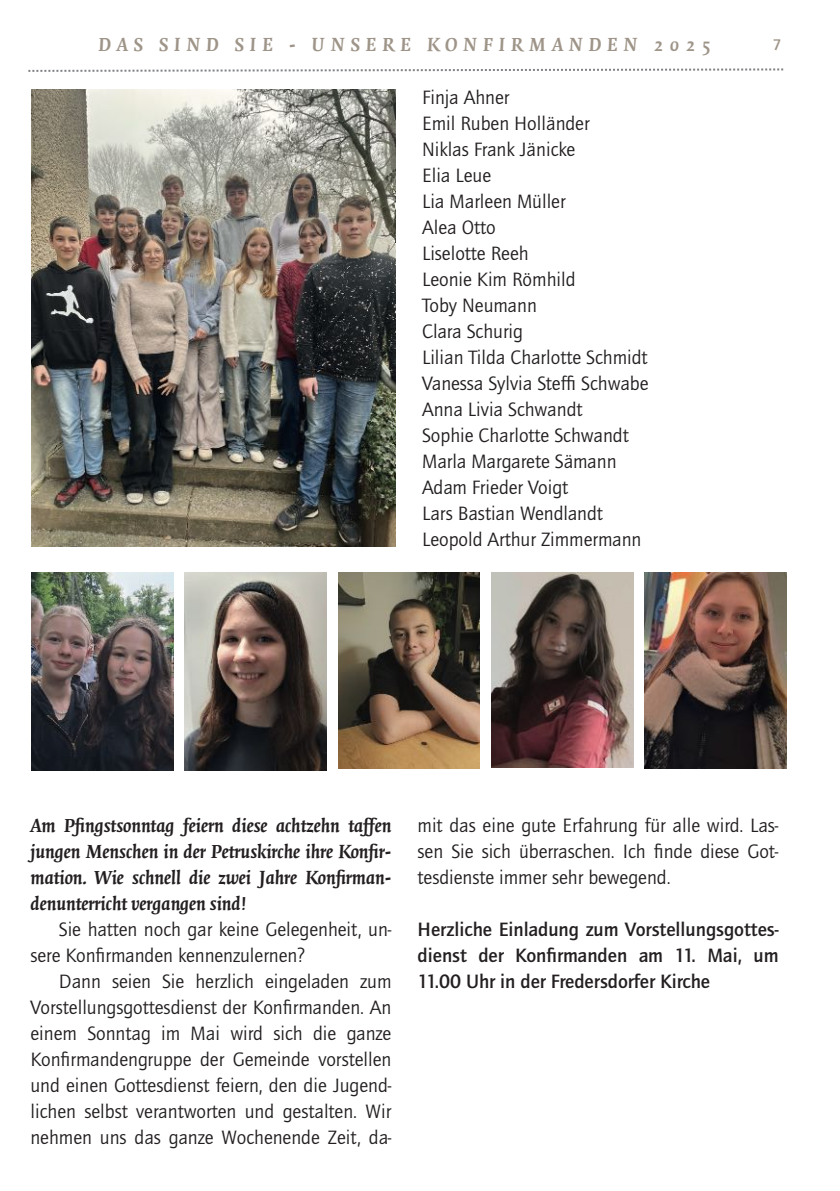
<style>
.page{position:relative;width:840px;height:1191px;background:#fff}
.page>*{position:absolute;margin:0;border:0;box-sizing:border-box;transform-origin:0 0}
.t1{font:20px/26px "Quay Sans ITC Std";color:#231f20}
.t2{font:italic 700 20px/26px "Quadraat";color:#231f20;text-align:justify}
.t3{font:500 20px/26px "Quay Sans ITC Std";letter-spacing:-.005em;color:#231f20;text-align:justify}
.t4{font:italic 700 20px "Quadraat";letter-spacing:.3em;color:#9e9488}
.t5{font:500 16px "Quay Sans ITC Std";color:#9e9488}
</style>
<div class="page">
<svg style="left:28px;top:68px;width:756px;height:4px"></svg>
<img style="left:32px;top:89px;width:364px;height:457px">
<img style="left:32px;top:572px;width:141px;height:198px">
<img style="left:185px;top:572px;width:141px;height:198px">
<img style="left:338px;top:572px;width:141px;height:196px">
<img style="left:491px;top:572px;width:141px;height:195px">
<img style="left:644px;top:572px;width:142px;height:196px">
<p class="t4" style="left:98px;top:36px;width:614px">DAS SIND SIE - UNSERE KONFIRMANDEN 2025</p>
<p class="t5" style="left:772px;top:38px;width:10px">7</p>
<p class="t1" style="left:422px;top:87px;width:228px">Finja Ahner<br>Emil Ruben Holländer<br>Niklas Frank Jänicke<br>Elia Leue<br>Lia Marleen Müller<br>Alea Otto<br>Liselotte Reeh<br>Leonie Kim Römhild<br>Toby Neumann<br>Clara Schurig<br>Lilian Tilda Charlotte Schmidt<br>Vanessa Sylvia Steffi Schwabe<br>Anna Livia Schwandt<br>Sophie Charlotte Schwandt<br>Marla Margarete Sämann<br>Adam Frieder Voigt<br>Lars Bastian Wendlandt<br>Leopold Arthur Zimmermann</p>
<p class="t2" style="left:30px;top:813px;width:362px">Am Pfingstsonntag feiern diese achtzehn taffen jungen Menschen in der Petruskirche ihre Konfir&shy;mation. Wie schnell die zwei Jahre Konfirman&shy;denunterricht vergangen sind!</p>
<p class="t1" style="left:30px;top:919px;width:362px;text-indent:28px">Sie hatten noch gar keine Gelegenheit, un&shy;sere Konfirmanden kennenzulernen?</p>
<p class="t1" style="left:30px;top:971px;width:362px;text-align:justify;text-indent:28px">Dann seien Sie herzlich eingeladen zum Vorstellungsgottesdienst der Konfirmanden. An einem Sonntag im Mai wird sich die ganze Konfirmandengruppe der Gemeinde vorstellen und einen Gottesdienst feiern, den die Jugend&shy;lichen selbst verantworten und gestalten. Wir nehmen uns das ganze Wochenende Zeit, da-</p>
<p class="t1" style="left:417px;top:815px;width:362px;text-align:justify">mit das eine gute Erfahrung für alle wird. Las&shy;sen Sie sich überraschen. Ich finde diese Got&shy;tesdienste immer sehr bewegend.</p>
<p class="t3" style="left:417px;top:919px;width:362px">Herzliche Einladung zum Vorstellungsgottes&shy;dienst der Konfirmanden am 11. Mai, um 11.00 Uhr in der Fredersdorfer Kirche</p>
</div>
